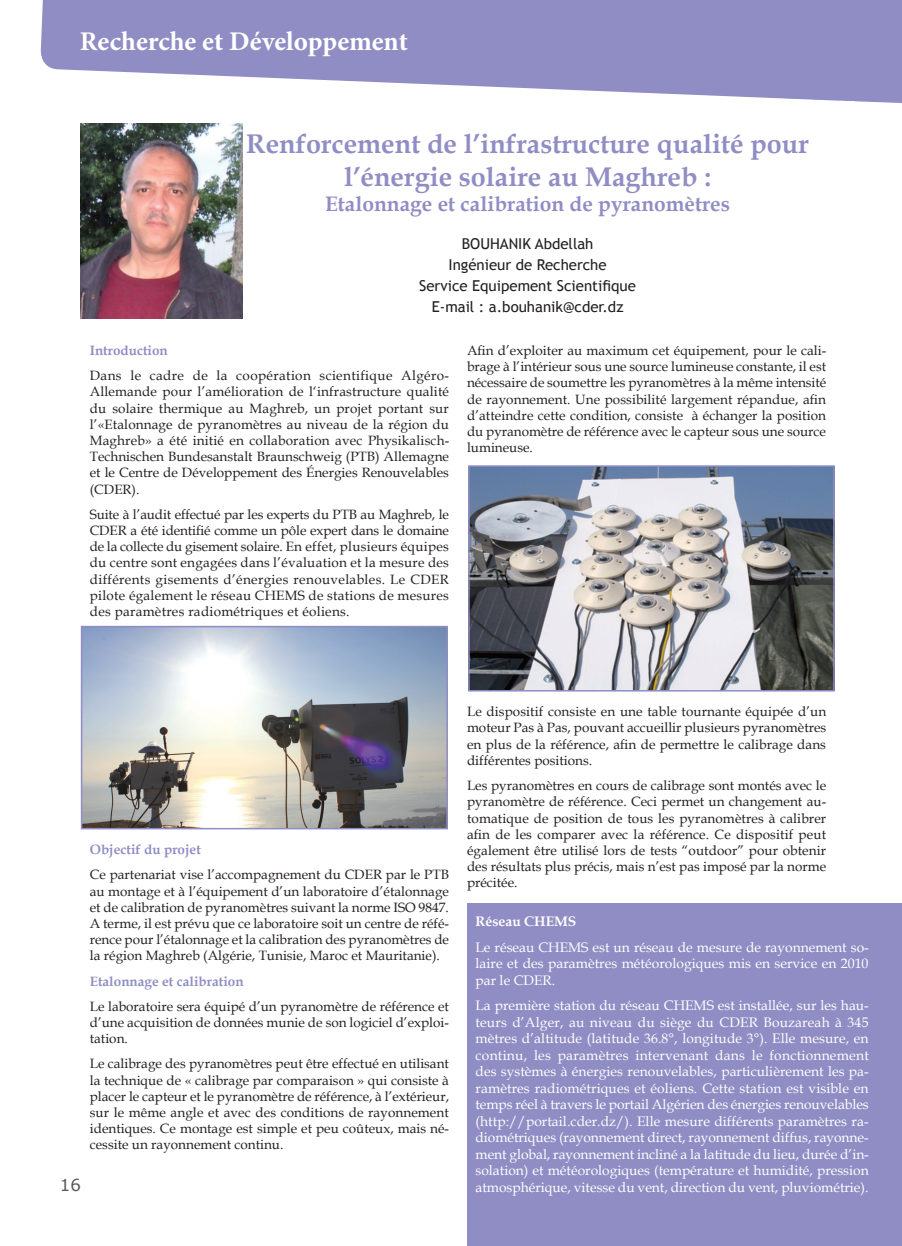
<style>
.page{position:relative;width:902px;height:1246px;background:#fff}
.page>*{position:absolute;margin:0;border:0;box-sizing:border-box;transform-origin:0 0}
.t1{font:700 27px/32.4px "Book Antiqua";color:#908dc4;text-align:center}
.t2{font:700 27px "Minion Pro";color:#fff}
.t3{font:700 21px "Book Antiqua";color:#908dc4}
.t4{font:16.5px "Verdana";color:#57585a}
.t5{font:15px/21px "Trebuchet MS";color:#231f20;text-align:center}
.t6{font:13.8px/16.5px "Book Antiqua";color:#fff;text-align:justify}
.t7{font:700 13.8px "Book Antiqua";color:#fff}
.t8{font:13.5px/16.2px "Book Antiqua";color:#231f20;text-align:justify}
.t9{font:700 13.5px "Book Antiqua";color:#908dc4}
</style>
<div class="page">
<div style="left:467px;top:903px;width:434px;height:343px;background:#908dc4"></div>
<img style="left:471px;top:468px;width:360px;height:220px">
<div style="left:468px;top:465px;width:366px;height:226px;border:2px solid #908dc4"></div>
<img style="left:84px;top:629px;width:361px;height:197px">
<div style="left:81px;top:626px;width:367px;height:203px;border:2px solid #908dc4"></div>
<img style="left:81px;top:124px;width:161px;height:195px">
<svg style="left:40px;top:0;width:733px;height:98px;background:#a09ecc"></svg>
<div style="left:773px;top:0;width:128px;height:103px;background:#908dc4"></div>
<h1 class="t2" style="left:80px;top:22px;width:329px">Recherche et Développement</h1>
<h1 class="t1" style="left:246px;top:128px;width:564px">Renforcement de l’infrastructure qualité pour l’énergie solaire au Maghreb :</h1>
<h2 class="t3" style="left:325px;top:190px;width:406px">Etalonnage et calibration de pyranomètres</h2>
<p class="t5" style="left:419px;top:233px;width:218px">Bouhanik Abdellah<br>Ingénieur de recherche<br>Service Equipement Scientifique<br>E-mail : a.bouhanik@cder.dz</p>
<p class="t9" style="left:90px;top:341px;width:79px">Introduction</p>
<p class="t8" style="left:90px;top:367px;width:361px">Dans le cadre de la coopération scientifique Algéro-Allemande pour l’amélioration de l‘infrastructure qualité du solaire thermique au Maghreb, un projet portant sur l’«Etalonnage de pyranomètres au niveau de la région du Maghreb» a été initié en collaboration avec Physikalisch-Technischen Bundesanstalt Braunschweig (PTB) Allemagne et le Centre de Développement des Énergies Renouvelables (CDER).</p>
<p class="t8" style="left:90px;top:506px;width:360px">Suite à l’audit effectué par les experts du PTB au Maghreb, le CDER a été identifié comme un pôle expert dans le domaine de la collecte du gisement solaire. En effet, plusieurs équipes du centre sont engagées dans l’évaluation et la mesure des différents gisements d’énergies renouvelables. Le CDER pilote également le réseau CHEMS de stations de mesures des paramètres radiométriques et éoliens.</p>
<p class="t8" style="left:467px;top:342px;width:361px">Afin d’exploiter au maximum cet équipement, pour le cali&shy;brage à l’intérieur sous une source lumineuse constante, il est nécessaire de soumettre les pyranomètres à la même intensité de rayonnement. Une possibilité largement répandue, afin d’atteindre cette condition, consiste à échanger la position du pyranomètre de référence avec le capteur sous une source lumineuse.</p>
<p class="t9" style="left:90px;top:840px;width:112px">Objectif du projet</p>
<p class="t8" style="left:90px;top:866px;width:361px">Ce partenariat vise l’accompagnement du CDER par le PTB au montage et à l’équipement d’un laboratoire d’étalonnage et de calibration de pyranomètres suivant la norme ISO 9847.<br>A terme, il est prévu que ce laboratoire soit un centre de réfé&shy;rence pour l’étalonnage et la calibration des pyranomètres de la région Maghreb (Algérie, Tunisie, Maroc et Mauritanie).</p>
<p class="t9" style="left:90px;top:972px;width:155px">Etalonnage et calibration</p>
<p class="t8" style="left:90px;top:998px;width:360px">Le laboratoire sera équipé d’un pyranomètre de référence et d’une acquisition de données munie de son logiciel d’exploi&shy;tation.</p>
<p class="t8" style="left:90px;top:1055px;width:361px">Le calibrage des pyranomètres peut être effectué en utilisant la technique de « calibrage par comparaison » qui consiste à placer le capteur et le pyranomètre de référence, à l’extérieur, sur le même angle et avec des conditions de rayonnement identiques. Ce montage est simple et peu coûteux, mais né&shy;cessite un rayonnement continu.</p>
<p class="t4" style="left:60px;top:1173px;width:22px">16</p>
<p class="t8" style="left:467px;top:703px;width:361px">Le dispositif consiste en une table tournante équipée d’un moteur Pas à Pas, pouvant accueillir plusieurs pyranomètres en plus de la référence, afin de permettre le calibrage dans différentes positions.</p>
<p class="t8" style="left:467px;top:777px;width:361px">Les pyranomètres en cours de calibrage sont montés avec le pyranomètre de référence. Ceci permet un changement au&shy;tomatique de position de tous les pyranomètres à calibrer afin de les comparer avec la référence. Ce dispositif peut également être utilisé lors de tests “outdoor” pour obtenir des résultats plus précis, mais n’est pas imposé par la norme précitée.</p>
<p class="t7" style="left:475px;top:912px;width:102px">Réseau CHEMS</p>
<p class="t6" style="left:475px;top:938px;width:395px">Le réseau CHEMS est un réseau de mesure de rayonnement so&shy;laire et des paramètres météorologiques mis en service en 2010 par le CDER.</p>
<p class="t6" style="left:475px;top:997px;width:395px">La première station du réseau CHEMS est installée, sur les hau&shy;teurs d’Alger, au niveau du siège du CDER Bouzareah à 345 mètres d’altitude (latitude 36.8°, longitude 3°). Elle mesure, en continu, les paramètres intervenant dans le fonctionnement des systèmes à énergies renouvelables, particulièrement les pa&shy;ramètres radiométriques et éoliens. Cette station est visible en temps réel à travers le portail Algérien des énergies renouvelables (http://portail.cder.dz/). Elle mesure différents paramètres ra&shy;diométriques (rayonnement direct, rayonnement diffus, rayonne&shy;ment global, rayonnement incliné a la latitude du lieu, durée d’in&shy;solation) et météorologiques (température et humidité, pression atmosphérique, vitesse du vent, direction du vent, pluviométrie).</p>
</div>
